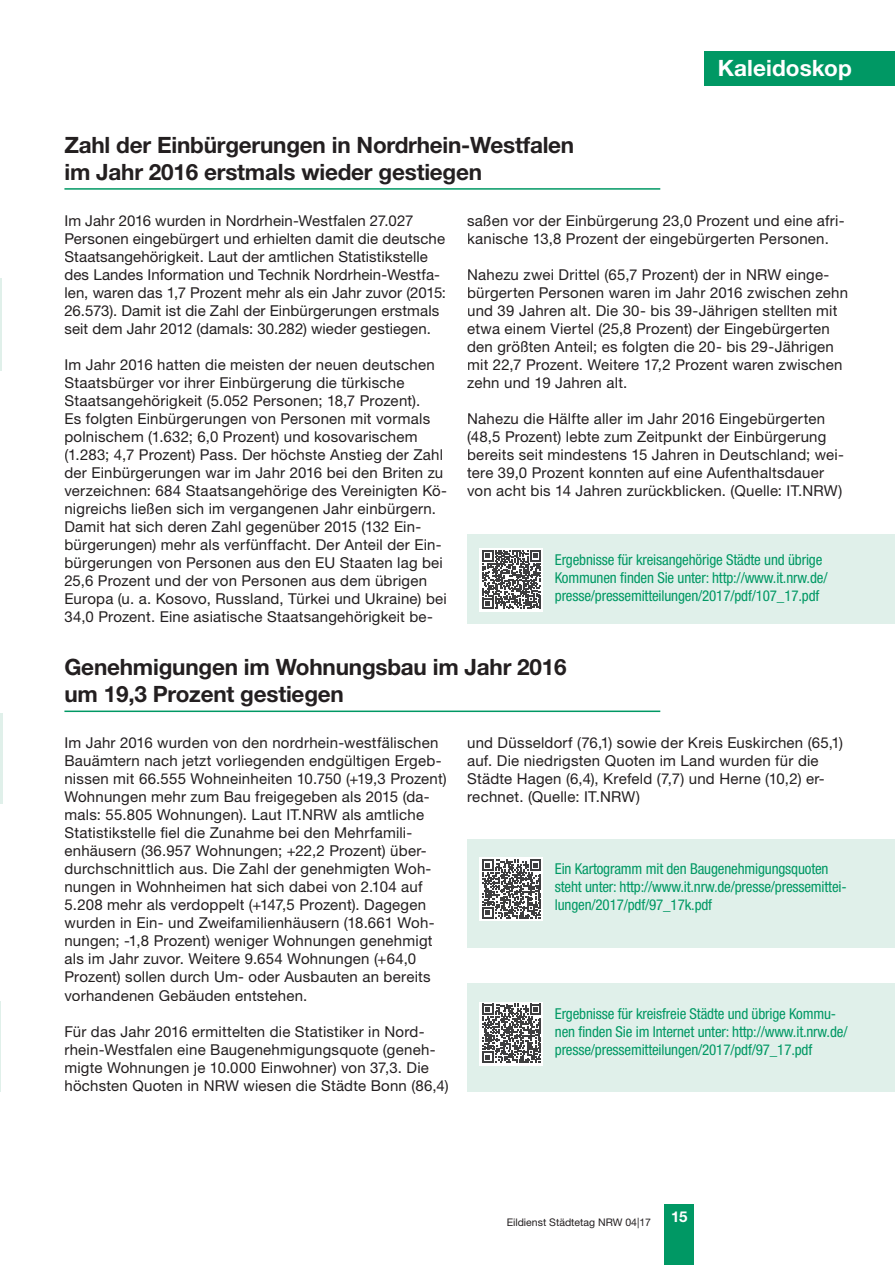
<style>
.page{position:relative;width:895px;height:1265px;background:#fff}
.page>*{position:absolute;margin:0;border:0;box-sizing:border-box;transform-origin:0 0}
.t1{font:700 22.5px/27px "Helvetica Neue LT Pro";letter-spacing:-.01em;color:#231f20}
.t2{font:700 22.5px "Helvetica Neue LT Pro";letter-spacing:.005em;color:#fff}
.t3{font:15px/18px "Helvetica Neue LT Pro";letter-spacing:.015em;color:#231f20}
.t4{font:condensed 15px/18px "Helvetica Neue LT Pro";letter-spacing:-.01em;color:#009864}
.t5{font:700 15px "Helvetica Neue LT Pro";color:#fff}
.t6{font:10.5px "Helvetica Neue LT Pro";color:#231f20}
</style>
<div class="page">
<div style="left:664px;top:1204px;width:30px;height:60px;background:#009864"></div>
<div style="left:467px;top:983px;width:427px;height:108px;background:#e0f0ea"></div>
<div style="left:703px;top:52px;width:191px;height:34px;background:#009864"></div>
<hr style="left:64px;top:188px;width:596px;height:2px;background:#009864">
<div style="left:467px;top:534px;width:427px;height:89px;background:#e0f0ea"></div>
<div style="left:479px;top:548px;width:64px;height:63px;background:#fff"></div>
<svg style="left:482px;top:550px;width:59px;height:59px"></svg>
<hr style="left:0;top:278px;width:1px;height:93px;background:#e0f0ea">
<hr style="left:0;top:713px;width:2px;height:90px;background:#e0f0ea">
<hr style="left:64px;top:710px;width:596px;height:2px;background:#009864">
<div style="left:467px;top:839px;width:427px;height:108px;background:#e0f0ea"></div>
<div style="left:479px;top:857px;width:64px;height:64px;background:#fff"></div>
<svg style="left:482px;top:859px;width:59px;height:59px"></svg>
<div style="left:479px;top:1001px;width:64px;height:64px;background:#fff"></div>
<svg style="left:482px;top:1003px;width:59px;height:59px"></svg>
<hr style="left:0;top:1001px;width:1px;height:90px;background:#e0f0ea">
<h1 class="t2" style="left:717px;top:54px;width:135px">Kaleidoskop</h1>
<h1 class="t1" style="left:64px;top:131px;width:511px">Zahl der Einbürgerungen in Nordrhein-Westfalen im Jahr 2016 erstmals wieder gestiegen</h1>
<p class="t3" style="left:64px;top:211px;width:383px">Im Jahr 2016 wurden in Nordrhein-Westfalen 27.027<br>Personen eingebürgert und erhielten damit die deutsche Staatsangehörigkeit. Laut der amtlichen Statistikstelle des Landes Information und Technik Nordrhein-Westfa&shy;len, waren das 1,7 Prozent mehr als ein Jahr zuvor (2015:<br>26.573). Damit ist die Zahl der Einbürgerungen erstmals seit dem Jahr 2012 (damals: 30.282) wieder gestiegen.</p>
<p class="t3" style="left:64px;top:355px;width:384px">Im Jahr 2016 hatten die meisten der neuen deutschen Staatsbürger vor ihrer Einbürgerung die türkische Staatsangehörigkeit (5.052 Personen; 18,7 Prozent).<br>Es folgten Einbürgerungen von Personen mit vormals polnischem (1.632; 6,0 Prozent) und kosovarischem (1.283; 4,7 Prozent) Pass. Der höchste Anstieg der Zahl der Einbürgerungen war im Jahr 2016 bei den Briten zu verzeichnen: 684 Staatsangehörige des Vereinigten Kö&shy;nigreichs ließen sich im vergangenen Jahr einbürgern.<br>Damit hat sich deren Zahl gegenüber 2015 (132 Ein&shy;bürgerungen) mehr als verfünffacht. Der Anteil der Ein&shy;bürgerungen von Personen aus den EU Staaten lag bei 25,6 Prozent und der von Personen aus dem übrigen Europa (u. a. Kosovo, Russland, Türkei und Ukraine) bei 34,0 Prozent. Eine asiatische Staatsangehörigkeit be-</p>
<p class="t3" style="left:467px;top:211px;width:379px">saßen vor der Einbürgerung 23,0 Prozent und eine afri&shy;kanische 13,8 Prozent der eingebürgerten Personen.</p>
<p class="t3" style="left:467px;top:265px;width:382px">Nahezu zwei Drittel (65,7 Prozent) der in NRW einge&shy;bürgerten Personen waren im Jahr 2016 zwischen zehn und 39 Jahren alt. Die 30- bis 39-Jährigen stellten mit etwa einem Viertel (25,8 Prozent) der Eingebürgerten den größten Anteil; es folgten die 20- bis 29-Jährigen mit 22,7 Prozent. Weitere 17,2 Prozent waren zwischen zehn und 19 Jahren alt.</p>
<p class="t3" style="left:467px;top:409px;width:378px">Nahezu die Hälfte aller im Jahr 2016 Eingebürgerten (48,5 Prozent) lebte zum Zeitpunkt der Einbürgerung bereits seit mindestens 15 Jahren in Deutschland; wei&shy;tere 39,0 Prozent konnten auf eine Aufenthaltsdauer von acht bis 14 Jahren zurückblicken. (Quelle: IT.NRW)</p>
<p class="t4" style="left:554px;top:550px;width:274px">Ergebnisse für kreisangehörige Städte und übrige<br>Kommunen finden Sie unter: http://www.it.nrw.de/ presse/pressemitteilungen/2017/pdf/107_17.pdf</p>
<h1 class="t1" style="left:64px;top:653px;width:503px">Genehmigungen im Wohnungsbau im Jahr 2016 um 19,3 Prozent gestiegen</h1>
<p class="t3" style="left:64px;top:733px;width:383px">Im Jahr 2016 wurden von den nordrhein-westfälischen Bauämtern nach jetzt vorliegenden endgültigen Ergeb&shy;nissen mit 66.555 Wohneinheiten 10.750 (+19,3 Prozent)<br>Wohnungen mehr zum Bau freigegeben als 2015 (da&shy;mals: 55.805 Wohnungen). Laut IT.NRW als amtliche Statistikstelle fiel die Zunahme bei den Mehrfamili&shy;enhäusern (36.957 Wohnungen; +22,2 Prozent) über&shy;durchschnittlich aus. Die Zahl der genehmigten Woh&shy;nungen in Wohnheimen hat sich dabei von 2.104 auf 5.208 mehr als verdoppelt (+147,5 Prozent). Dagegen wurden in Ein- und Zweifamilienhäusern (18.661 Woh&shy;nungen; -1,8 Prozent) weniger Wohnungen genehmigt als im Jahr zuvor. Weitere 9.654 Wohnungen (+64,0<br>Prozent) sollen durch Um- oder Ausbauten an bereits vorhandenen Gebäuden entstehen.</p>
<p class="t3" style="left:64px;top:1021px;width:385px">Für das Jahr 2016 ermittelten die Statistiker in Nord&shy;rhein-Westfalen eine Baugenehmigungsquote (geneh&shy;migte Wohnungen je 10.000 Einwohner) von 37,3. Die höchsten Quoten in NRW wiesen die Städte Bonn (86,4)</p>
<p class="t3" style="left:467px;top:733px;width:377px">und Düsseldorf (76,1) sowie der Kreis Euskirchen (65,1) auf. Die niedrigsten Quoten im Land wurden für die Städte Hagen (6,4), Krefeld (7,7) und Herne (10,2) er&shy;rechnet. (Quelle: IT.NRW)</p>
<p class="t4" style="left:554px;top:859px;width:293px">Ein Kartogramm mit den Baugenehmigungsquoten steht unter: http://www.it.nrw.de/presse/pressemittei&shy;lungen/2017/pdf/97_17k.pdf</p>
<p class="t4" style="left:554px;top:1003px;width:294px">Ergebnisse für kreisfreie Städte und übrige Kommu&shy;nen finden Sie im Internet unter: http://www.it.nrw.de/ presse/pressemitteilungen/2017/pdf/97_17.pdf</p>
<p class="t6" style="left:506px;top:1214px;width:146px">Eildienst Städtetag NRW 04|17</p>
<p class="t5" style="left:671px;top:1207px;width:18px">15</p>
</div>
